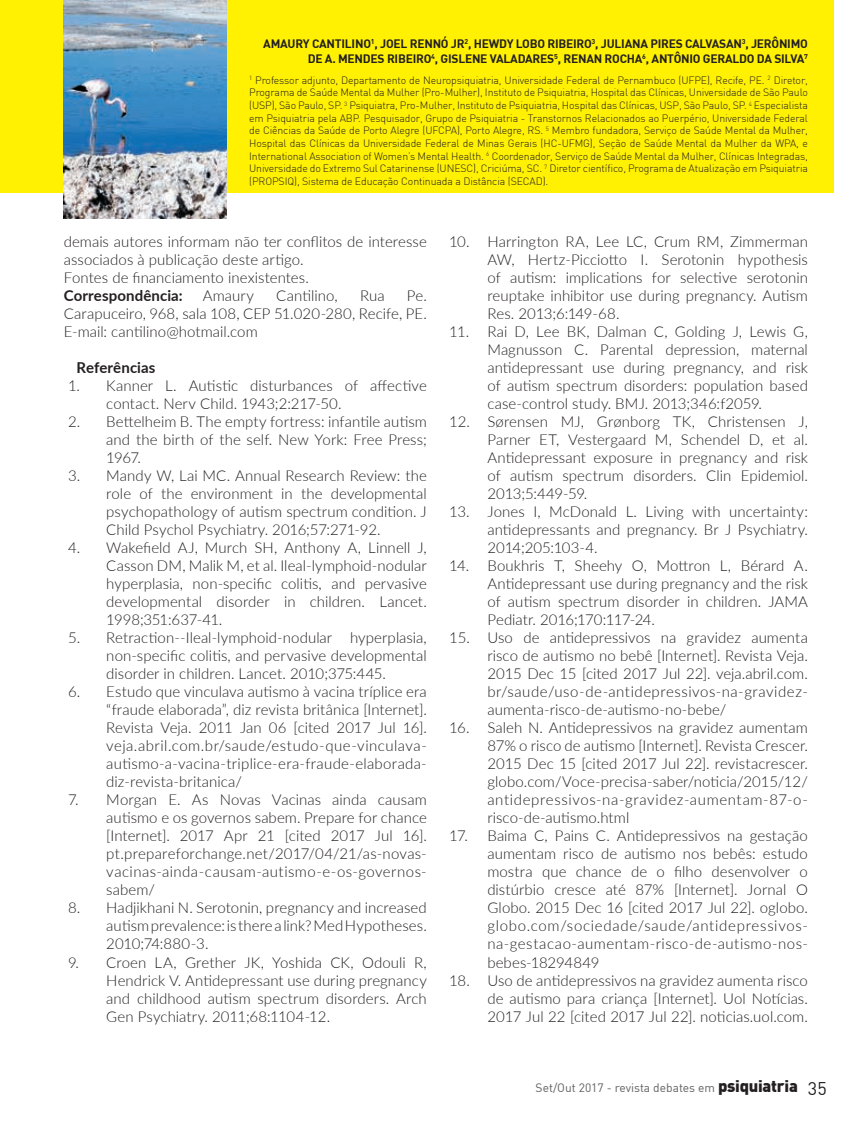
<style>
.page{position:relative;width:859px;height:1132px;background:#fff}
.page>*{position:absolute;margin:0;border:0;box-sizing:border-box;transform-origin:0 0}
.t1{font:300 15px/18px "Lato";letter-spacing:.005em;color:#231f20;text-align:justify}
.t2{font:700 15px "Lato";letter-spacing:.005em;color:#231f20}
.t3{font:700 12px/14.4px "DIN";letter-spacing:-.02em;color:#231f20;text-align:right}
.t4{font:12px "DIN";color:#616164}
.t5{font:300 10.5px/12.6px "DIN";letter-spacing:-.01em;color:#231f20;text-align:justify}
.s1{font-weight:900;font-size:16.5px;color:#231f20}
.s2{font-size:18px;color:#231f20}
</style>
<div class="page">
<div style="left:0;top:0;width:833px;height:192px;background:#fff101"></div>
<img style="left:64px;top:0;width:163px;height:218px">
<p class="t3" style="left:263px;top:37px;width:546px">AMAURY CANTILINO<sup>1</sup>, JOEL RENNÓ JR<sup>2</sup>, HEWDY LOBO RIBEIRO<sup>3</sup>, JULIANA PIRES CALVASAN<sup>3</sup>, JERÔNIMO<br>DE A. MENDES RIBEIRO<sup>4</sup>, GISLENE VALADARES<sup>5</sup>, RENAN ROCHA<sup>6</sup>, ANTÔNIO GERALDO DA SILVA<sup>7</sup></p>
<p class="t5" style="left:249px;top:74px;width:560px"><sup>1</sup> Professor adjunto, Departamento de Neuropsiquiatria, Universidade Federal de Pernambuco (UFPE), Recife, PE. <sup>2</sup> Diretor, Programa de Saúde Mental da Mulher (Pro-Mulher), Instituto de Psiquiatria, Hospital das Clínicas, Universidade de São Paulo (USP), São Paulo, SP. <sup>3</sup> Psiquiatra, Pro-Mulher, Instituto de Psiquiatria, Hospital das Clínicas, USP, São Paulo, SP. <sup>4</sup> Especialista em Psiquiatria pela ABP. Pesquisador, Grupo de Psiquiatria - Transtornos Relacionados ao Puerpério, Universidade Federal de Ciências da Saúde de Porto Alegre (UFCPA), Porto Alegre, RS. <sup>5</sup> Membro fundadora, Serviço de Saúde Mental da Mulher, Hospital das Clínicas da Universidade Federal de Minas Gerais (HC-UFMG), Seção de Saúde Mental da Mulher da WPA, e International Association of Women’s Mental Health. <sup>6</sup> Coordenador, Serviço de Saúde Mental da Mulher, Clínicas Integradas, Universidade do Extremo Sul Catarinense (UNESC), Criciúma, SC. <sup>7</sup> Diretor científico, Programa de Atualização em Psiquiatria (PROPSIQ), Sistema de Educação Continuada a Distância (SECAD).</p>
<p class="t1" style="left:64px;top:232px;width:365px;text-align:left">demais autores informam não ter conflitos de interesse associados à publicação deste artigo.<br>Fontes de financiamento inexistentes.</p>
<p class="t2" style="left:64px;top:284px;width:120px">Correspondência:</p>
<p class="t1" style="left:203px;top:286px;width:53px">Amaury</p>
<p class="t1" style="left:276px;top:286px;width:63px">Cantilino,</p>
<p class="t1" style="left:360px;top:286px;width:26px">Rua</p>
<p class="t1" style="left:64px;top:286px;width:365px;text-indent:343px">Pe.<br>Carapuceiro, 968, sala 108, CEP 51.020-280, Recife, PE.<br>E-mail: cantilino@hotmail.com</p>
<p class="t2" style="left:77px;top:356px;width:80px">Referências</p>
<p class="t1" style="left:106px;top:376px;width:322px;text-indent:-38px">1. Kanner L. Autistic disturbances of affective contact. Nerv Child. 1943;2:217-50.</p>
<p class="t1" style="left:106px;top:412px;width:322px;text-indent:-38px">2. Bettelheim B. The empty fortress: infantile autism and the birth of the self. New York: Free Press; 1967.</p>
<p class="t1" style="left:106px;top:466px;width:322px;text-indent:-38px">3. Mandy W, Lai MC. Annual Research Review: the role of the environment in the developmental psychopathology of autism spectrum condition. J Child Psychol Psychiatry. 2016;57:271-92.</p>
<p class="t1" style="left:106px;top:538px;width:322px;text-indent:-38px">4. Wakefield AJ, Murch SH, Anthony A, Linnell J, Casson DM, Malik M, et al. Ileal-lymphoid-nodular hyperplasia, non-specific colitis, and pervasive developmental disorder in children. Lancet.<br>1998;351:637-41.</p>
<p class="t1" style="left:106px;top:628px;width:322px;text-indent:-38px">5. Retraction--Ileal-lymphoid-nodular hyperplasia, non-specific colitis, and pervasive developmental disorder in children. Lancet. 2010;375:445.</p>
<p class="t1" style="left:106px;top:682px;width:322px;text-indent:-38px">6. Estudo que vinculava autismo à vacina tríplice era “fraude elaborada”, diz revista britânica [Internet].<br>Revista Veja. 2011 Jan 06 [cited 2017 Jul 16]. veja.abril.com.br/saude/estudo-que-vinculava&shy;autismo-a-vacina-triplice-era-fraude-elaborada&shy;diz-revista-britanica/</p>
<p class="t1" style="left:106px;top:790px;width:322px;text-indent:-38px">7. Morgan E. As Novas Vacinas ainda causam autismo e os governos sabem. Prepare for chance [Internet]. 2017 Apr 21 [cited 2017 Jul 16]. pt.prepareforchange.net/2017/04/21/as-novas&shy;vacinas-ainda-causam-autismo-e-os-governos&shy;sabem/</p>
<p class="t1" style="left:106px;top:898px;width:322px;text-indent:-38px">8. Hadjikhani N. Serotonin, pregnancy and increased autism prevalence: is there a link? Med Hypotheses.<br>2010;74:880-3.</p>
<p class="t1" style="left:106px;top:952px;width:322px;text-indent:-38px">9. Croen LA, Grether JK, Yoshida CK, Odouli R, Hendrick V. Antidepressant use during pregnancy and childhood autism spectrum disorders. Arch Gen Psychiatry. 2011;68:1104-12.</p>
<p class="t1" style="left:487px;top:232px;width:322px;text-indent:-38px">10. Harrington RA, Lee LC, Crum RM, Zimmerman AW, Hertz-Picciotto I. Serotonin hypothesis of autism: implications for selective serotonin reuptake inhibitor use during pregnancy. Autism Res. 2013;6:149-68.</p>
<p class="t1" style="left:487px;top:322px;width:322px;text-indent:-38px">11. Rai D, Lee BK, Dalman C, Golding J, Lewis G, Magnusson C. Parental depression, maternal antidepressant use during pregnancy, and risk of autism spectrum disorders: population based case-control study. BMJ. 2013;346:f2059.</p>
<p class="t1" style="left:487px;top:412px;width:322px;text-indent:-38px">12. Sørensen MJ, Grønborg TK, Christensen J, Parner ET, Vestergaard M, Schendel D, et al.<br>Antidepressant exposure in pregnancy and risk of autism spectrum disorders. Clin Epidemiol.<br>2013;5:449-59.</p>
<p class="t1" style="left:487px;top:502px;width:322px;text-indent:-38px">13. Jones I, McDonald L. Living with uncertainty: antidepressants and pregnancy. Br J Psychiatry.<br>2014;205:103-4.</p>
<p class="t1" style="left:487px;top:556px;width:322px;text-indent:-38px">14. Boukhris T, Sheehy O, Mottron L, Bérard A.<br>Antidepressant use during pregnancy and the risk of autism spectrum disorder in children. JAMA Pediatr. 2016;170:117-24.</p>
<p class="t1" style="left:487px;top:628px;width:322px;text-indent:-38px">15. Uso de antidepressivos na gravidez aumenta risco de autismo no bebê [Internet]. Revista Veja.<br>2015 Dec 15 [cited 2017 Jul 22]. veja.abril.com. br/saude/uso-de-antidepressivos-na-gravidez&shy;aumenta-risco-de-autismo-no-bebe/</p>
<p class="t1" style="left:487px;top:718px;width:322px;text-indent:-38px">16. Saleh N. Antidepressivos na gravidez aumentam 87% o risco de autismo [Internet]. Revista Crescer.<br>2015 Dec 15 [cited 2017 Jul 22]. revistacrescer. globo.com/Voce-precisa-saber/noticia/2015/12/ antidepressivos-na-gravidez-aumentam-87-o&shy;risco-de-autismo.html</p>
<p class="t1" style="left:487px;top:826px;width:322px;text-indent:-38px">17. Baima C, Pains C. Antidepressivos na gestação aumentam risco de autismo nos bebês: estudo mostra que chance de o filho desenvolver o distúrbio cresce até 87% [Internet]. Jornal O Globo. 2015 Dec 16 [cited 2017 Jul 22]. oglobo. globo.com/sociedade/saude/antidepressivos&shy;na-gestacao-aumentam-risco-de-autismo-nos&shy;bebes-18294849</p>
<p class="t1" style="left:487px;top:970px;width:322px;text-indent:-38px">18. Uso de antidepressivos na gravidez aumenta risco de autismo para criança [Internet]. Uol Notícias.<br>2017 Jul 22 [cited 2017 Jul 22]. noticias.uol.com.</p>
<p class="t4" style="left:536px;top:1082px;width:293px">Set/Out 2017 - revista debates em <span class="s1">psiquiatria</span> <span class="s2">35</span></p>
</div>
